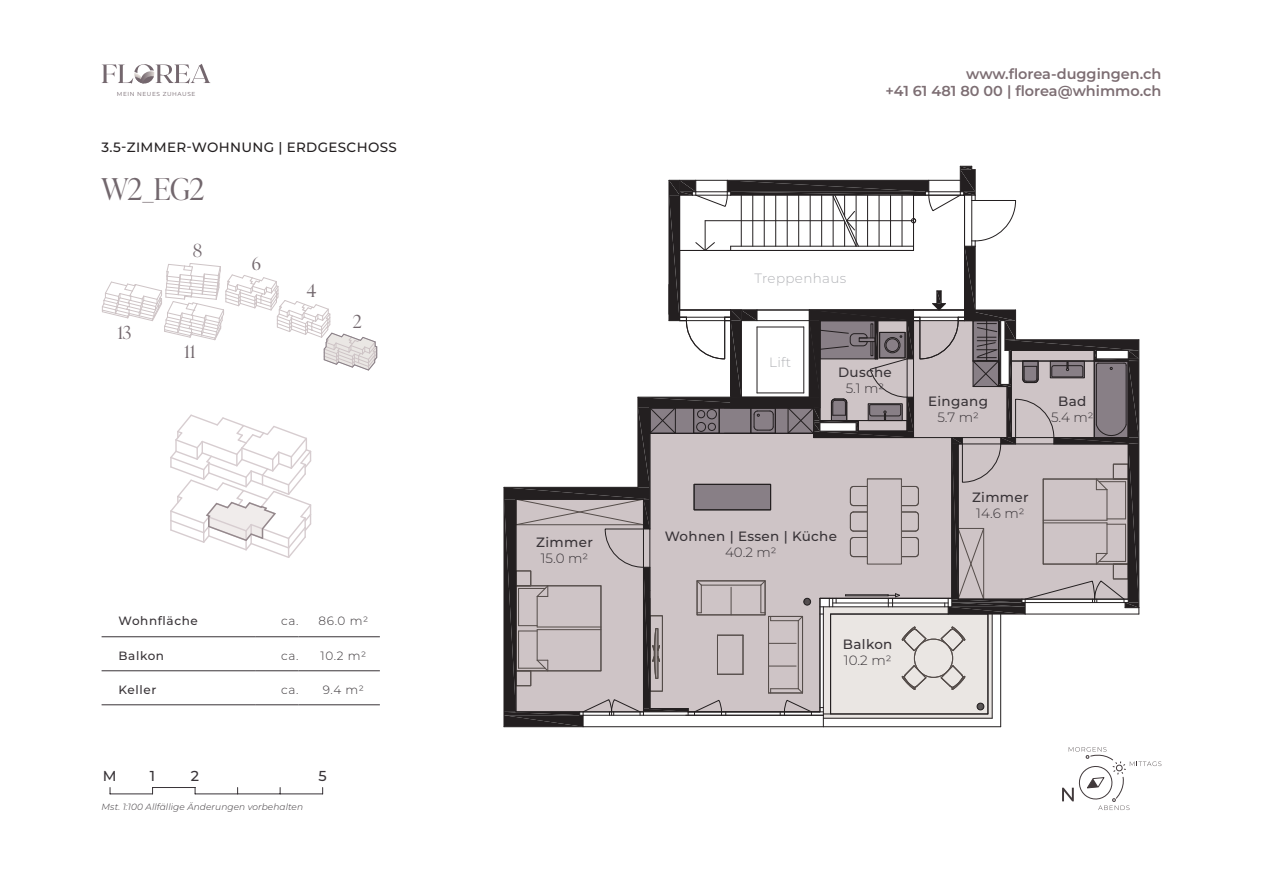
<style>
.page{position:relative;width:1263px;height:893px;background:#fff}
.page>*{position:absolute;margin:0;border:0;box-sizing:border-box;transform-origin:0 0}
.t1{font:300 30px "Ivy Presto Display";color:#72676d}
.t2{font:300 18px "Ivy Presto Display";color:#72676d}
.t3{font:600 14.4px/17.4px "Montserrat";color:#7d6e73;text-align:right}
.t4{font:500 14.4px "Montserrat";color:#383337}
.t5{font:500 13.5px "Montserrat";letter-spacing:.025em;color:#383337}
.t6{font:300 13.5px "Montserrat";color:#383337}
.t7{font:500 13.5px "Montserrat";letter-spacing:.025em;color:#231f20}
.t8{font:300 13.5px "Montserrat";letter-spacing:.025em;color:#b2b3b7}
.t9{font:300 12px "Montserrat";letter-spacing:.05em;color:#383337}
.t10{font:500 12px "Montserrat";letter-spacing:.05em;color:#383337}
.Fließtext{font:italic 300 9px "Montserrat";letter-spacing:.01em;color:#383337}
.t11{font:5.85px "Montserrat";letter-spacing:.1em;color:#74676e}
</style>
<div class="page">
<svg style="left:504px;top:166px;width:635px;height:561px"></svg>
<div style="left:867px;top:479px;width:34px;height:85px;background:#cec4c6"></div>
<div style="left:867px;top:479px;width:34px;height:85px;border:1px solid #544c49"></div>
<svg style="left:102px;top:263px;width:275px;height:108px"></svg>
<svg style="left:170px;top:415px;width:141px;height:143px"></svg>
<svg style="left:102px;top:64px;width:109px;height:20px"></svg>
<hr style="left:110px;top:793px;width:43px;height:1px;background:#383337">
<hr style="left:153px;top:787px;width:42px;height:1px;background:#383337">
<hr style="left:195px;top:793px;width:128px;height:1px;background:#383337">
<svg style="left:1062px;top:747px;width:99px;height:63px"></svg>
<hr style="left:102px;top:636px;width:154px;height:1px;background:#383337">
<hr style="left:256px;top:636px;width:42px;height:1px;background:#383337">
<hr style="left:298px;top:636px;width:82px;height:1px;background:#383337">
<hr style="left:102px;top:670px;width:154px;height:1px;background:#383337">
<hr style="left:256px;top:670px;width:42px;height:1px;background:#383337">
<hr style="left:298px;top:670px;width:82px;height:1px;background:#383337">
<hr style="left:102px;top:704px;width:154px;height:1px;background:#383337">
<hr style="left:256px;top:704px;width:42px;height:1px;background:#383337">
<hr style="left:298px;top:704px;width:82px;height:1px;background:#383337">
<p class="t11" style="left:117px;top:90px;width:80px">MEIN NEUES ZUHAUSE</p>
<p class="t7" style="left:102px;top:138px;width:297px">3.5-ZIMMER-WOHNUNG | ERDGESCHOSS</p>
<p class="t1" style="left:102px;top:168px;width:104px">W2_EG2</p>
<p class="t2" style="left:117px;top:319px;width:16px">13</p>
<p class="t2" style="left:193px;top:237px;width:11px">8</p>
<p class="t2" style="left:184px;top:338px;width:13px">11</p>
<p class="t2" style="left:252px;top:250px;width:10px">6</p>
<p class="t2" style="left:307px;top:278px;width:11px">4</p>
<p class="t2" style="left:353px;top:308px;width:10px">2</p>
<p class="t10" style="left:119px;top:613px;width:81px">Wohnfläche</p>
<p class="t9" style="left:281px;top:613px;width:19px">ca.</p>
<p class="t9" style="left:319px;top:613px;width:51px">86.0 m2</p>
<p class="t10" style="left:119px;top:647px;width:47px">Balkon</p>
<p class="t9" style="left:281px;top:647px;width:19px">ca.</p>
<p class="t9" style="left:320px;top:647px;width:47px">10.2 m2</p>
<p class="t10" style="left:119px;top:681px;width:39px">Keller</p>
<p class="t9" style="left:281px;top:681px;width:19px">ca.</p>
<p class="t9" style="left:323px;top:681px;width:43px">9.4 m2</p>
<p class="t4" style="left:103px;top:766px;width:15px">M</p>
<p class="t4" style="left:150px;top:766px;width:7px">1</p>
<p class="t4" style="left:191px;top:766px;width:10px">2</p>
<p class="t4" style="left:318px;top:766px;width:10px">5</p>
<p class="Fließtext" style="left:102px;top:801px;width:203px">Mst. 1:100 Allfällige Änderungen vorbehalten</p>
<p class="t5" style="left:536px;top:533px;width:58px">Zimmer</p>
<p class="t6" style="left:541px;top:549px;width:49px">15.0 m2</p>
<p class="t3" style="left:885px;top:64px;width:278px">www.florea-duggingen.ch<br>+41 61 481 80 00 | florea@whimmo.ch</p>
<p class="t8" style="left:754px;top:269px;width:93px">Treppenhaus</p>
<p class="t8" style="left:769px;top:353px;width:24px">Lift</p>
<p class="t5" style="left:838px;top:362px;width:55px">Dusche</p>
<p class="t6" style="left:846px;top:379px;width:40px">5.1 m2</p>
<p class="t5" style="left:665px;top:526px;width:174px">Wohnen | Essen | Küche</p>
<p class="t6" style="left:725px;top:543px;width:53px">40.2 m2</p>
<p class="t5" style="left:843px;top:635px;width:51px">Balkon</p>
<p class="t6" style="left:844px;top:651px;width:49px">10.2 m2</p>
<p class="t5" style="left:928px;top:392px;width:62px">Eingang</p>
<p class="t6" style="left:937px;top:408px;width:43px">5.7 m2</p>
<p class="t5" style="left:1058px;top:392px;width:30px">Bad</p>
<p class="t6" style="left:1051px;top:408px;width:44px">5.4 m2</p>
<p class="t5" style="left:972px;top:488px;width:58px">Zimmer</p>
<p class="t6" style="left:976px;top:504px;width:50px">14.6 m2</p>
</div>
